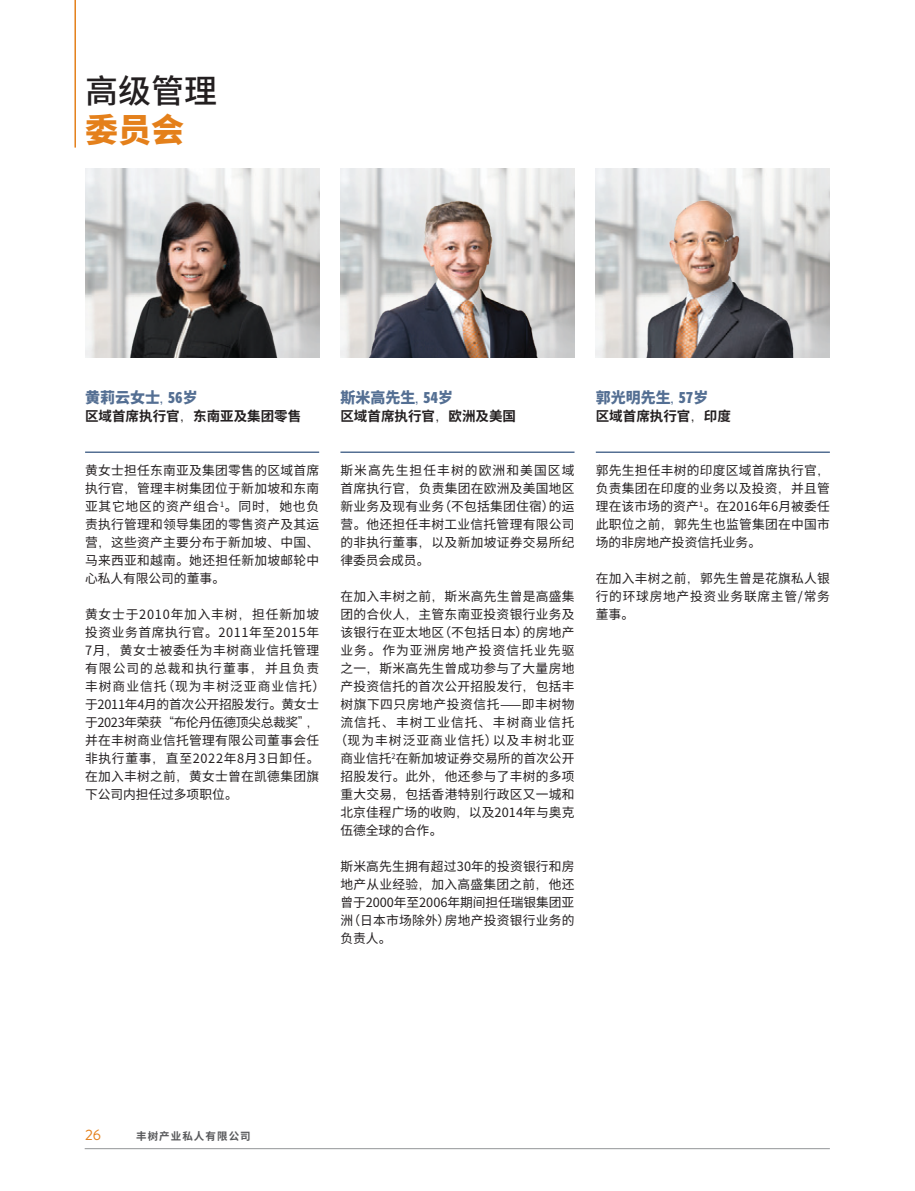
<style>
.page{position:relative;width:915px;height:1191px;background:#fff}
.page>*{position:absolute;margin:0;border:0;box-sizing:border-box;transform-origin:0 0}
.C_Main_Header_Black{font:500 33px "Noto Sans CJ Ksc";color:#231f20}
.C_Main_Header_Orange{font:900 33px "Noto Sans CJ Ksc";color:#e4801b}
.C_Bodyheader_1{font:900 15px "Noto Sans CJ Ksc";color:#546f93}
.t1{font:15px "Brandon Grotesque";color:#e4801b}
.C_Body_Header_3{font:700 13.5px "Noto Sans CJ Ksc";color:#231f20}
.C_body_text{font:12.75px/18px "Noto Sans CJ Ksc";letter-spacing:.02em;color:#231f20;text-align:justify}
.C_body_text-2{font:12.75px/18px "Noto Sans CJ Ksc";letter-spacing:.045em;color:#231f20}
.C_body_text-3{font:12.75px "Noto Sans CJ Ksc";letter-spacing:.08em;color:#231f20}
.C_body_text-4{font:12.75px "Noto Sans CJ Ksc";color:#231f20}
.C_body_text-5{font:12.75px "Noto Sans CJ Ksc";letter-spacing:.04em;color:#231f20}
.C_body_text-6{font:12.75px "Noto Sans CJ Ksc";letter-spacing:-.005em;color:#231f20}
.t2{font:700 10.5px "Noto Sans CJ Ksc";letter-spacing:.1em;color:#57585a}
.s1{font-family:"Hiragino Sans GB W3";font-weight:400}
.s2{font-family:"Hiragino Sans GB W3"}
</style>
<div class="page">
<img style="left:340px;top:169px;width:234px;height:188px">
<img style="left:85px;top:169px;width:234px;height:188px">
<img style="left:595px;top:169px;width:234px;height:188px">
<hr style="left:74px;top:0;width:2px;height:148px;background:#e4801b">
<hr style="left:85px;top:451px;width:234px;height:2px;background:#546f93">
<hr style="left:340px;top:451px;width:234px;height:2px;background:#546f93">
<hr style="left:595px;top:451px;width:234px;height:2px;background:#546f93">
<hr style="left:85px;top:1148px;width:744px;height:1px;background:#939598">
<p class="C_Main_Header_Black" style="left:85px;top:72px;width:134px">高级管理</p>
<p class="C_Main_Header_Orange" style="left:85px;top:111px;width:100px">委员会</p>
<p class="C_Bodyheader_1" style="left:85px;top:389px;width:114px">黄莉云女士<span class="s1">,</span>56岁</p>
<p class="C_Body_Header_3" style="left:85px;top:409px;width:217px">区域首席执行官<span class="s1">，</span>东南亚及集团零售</p>
<p class="C_body_text" style="left:85px;top:462px;width:235px">黄女士担任东南亚及集团零售的区域首席执行官<span class="s2">，</span>管理丰树集团位于新加坡和东南亚其它地区的资产组合<sup>1</sup><span class="s2">。</span>同时<span class="s2">，</span>她也负责执行管理和领导集团的零售资产及其运营<span class="s2">，</span>这些资产主要分布于新加坡<span class="s2">、</span>中国<span class="s2">、</span>马来西亚和越南<span class="s2">。</span>她还担任新加坡邮轮中心私人有限公司的董事<span class="s2">。</span></p>
<p class="C_body_text-2" style="left:85px;top:606px;width:241px">黄女士于2010年加入丰树<span class="s2">，</span>担任新加坡投资业务首席执行官<span class="s2">。</span>2011年至2015年<br>7月<span class="s2">，</span>黄女士被委任为丰树商业信托管理有限公司的总裁和执行董事<span class="s2">，</span>并且负责丰树商业信托（现为丰树泛亚商业信托）于2011年4月的首次公开招股发行<span class="s2">。</span>黄女士于2023年荣获<span class="s2">“</span> 布伦丹伍德顶尖总裁奖<span class="s2">”，</span>并在丰树商业信托管理有限公司董事会任非执行董事<span class="s2">，</span>直至2022年8月3日卸任<span class="s2">。</span>在加入丰树之前<span class="s2">，</span>黄女士曾在凯德集团旗下公司内担任过多项职位<span class="s2">。</span></p>
<p class="C_Bodyheader_1" style="left:340px;top:389px;width:114px">斯米高先生<span class="s1">,</span>54岁</p>
<p class="C_Body_Header_3" style="left:340px;top:409px;width:177px">区域首席执行官<span class="s1">，</span>欧洲及美国</p>
<p class="C_body_text" style="left:340px;top:462px;width:235px">斯米高先生担任丰树的欧洲和美国区域首席执行官<span class="s2">，</span>负责集团在欧洲及美国地区新业务及现有业务（不包括集团住宿）的运营<span class="s2">。</span>他还担任丰树工业信托管理有限公司的非执行董事<span class="s2">，</span>以及新加坡证券交易所纪律委员会成员<span class="s2">。</span></p>
<p class="C_body_text" style="left:340px;top:588px;width:235px">在加入丰树之前<span class="s2">，</span>斯米高先生曾是高盛集</p>
<p class="C_body_text" style="left:340px;top:606px;width:235px">团的合伙人<span class="s2">，</span>主管东南亚投资银行业务及</p>
<p class="C_body_text" style="left:340px;top:624px;width:235px">该银行在亚太地区（不包括日本）的房地产</p>
<p class="C_body_text-3" style="left:340px;top:643px;width:235px">业务<span class="s2">。</span>作为亚洲房地产投资信托业先驱</p>
<p class="C_body_text" style="left:340px;top:660px;width:235px">之一<span class="s2">，</span>斯米高先生曾成功参与了大量房地</p>
<p class="C_body_text" style="left:340px;top:678px;width:235px">产投资信托的首次公开招股发行<span class="s2">，</span>包括丰</p>
<p class="C_body_text-5" style="left:340px;top:697px;width:235px">树旗下四只房地产投资信托——即丰树物</p>
<p class="C_body_text-3" style="left:340px;top:715px;width:235px">流信托<span class="s2">、</span>丰树工业信托<span class="s2">、</span>丰树商业信托</p>
<p class="C_body_text-3" style="left:334px;top:733px;width:241px">（现为丰树泛亚商业信托）以及丰树北亚</p>
<p class="C_body_text-4" style="left:340px;top:751px;width:235px">商业信托<sup>2</sup>在新加坡证券交易所的首次公开</p>
<p class="C_body_text" style="left:340px;top:768px;width:235px">招股发行<span class="s2">。</span>此外<span class="s2">，</span>他还参与了丰树的多项</p>
<p class="C_body_text" style="left:340px;top:786px;width:235px">重大交易<span class="s2">，</span>包括香港特别行政区又一城和</p>
<p class="C_body_text" style="left:340px;top:804px;width:235px">北京佳程广场的收购<span class="s2">，</span>以及2014年与奥克</p>
<p class="C_body_text-6" style="left:340px;top:823px;width:103px">伍德全球的合作<span class="s2">。</span></p>
<p class="C_body_text" style="left:340px;top:858px;width:235px">斯米高先生拥有超过30年的投资银行和房地产从业经验<span class="s2">，</span>加入高盛集团之前<span class="s2">，</span>他还曾于2000年至2006年期间担任瑞银集团亚洲（日本市场除外）房地产投资银行业务的负责人<span class="s2">。</span></p>
<p class="C_Bodyheader_1" style="left:595px;top:389px;width:114px">郭光明先生<span class="s1">,</span>57岁</p>
<p class="C_Body_Header_3" style="left:595px;top:409px;width:136px">区域首席执行官<span class="s1">，</span>印度</p>
<p class="C_body_text" style="left:595px;top:462px;width:235px">郭先生担任丰树的印度区域首席执行官<span class="s2">，</span>负责集团在印度的业务以及投资<span class="s2">，</span>并且管理在该市场的资产<sup>1</sup><span class="s2">。</span>在2016年6月被委任此职位之前<span class="s2">，</span>郭先生也监管集团在中国市场的非房地产投资信托业务<span class="s2">。</span></p>
<p class="C_body_text" style="left:595px;top:570px;width:235px">在加入丰树之前<span class="s2">，</span>郭先生曾是花旗私人银行的环球房地产投资业务联席主管/常务董事<span class="s2">。</span></p>
<p class="t1" style="left:85px;top:1124px;width:17px">26</p>
<p class="t2" style="left:136px;top:1130px;width:116px">丰树产业私人有限公司</p>
</div>
